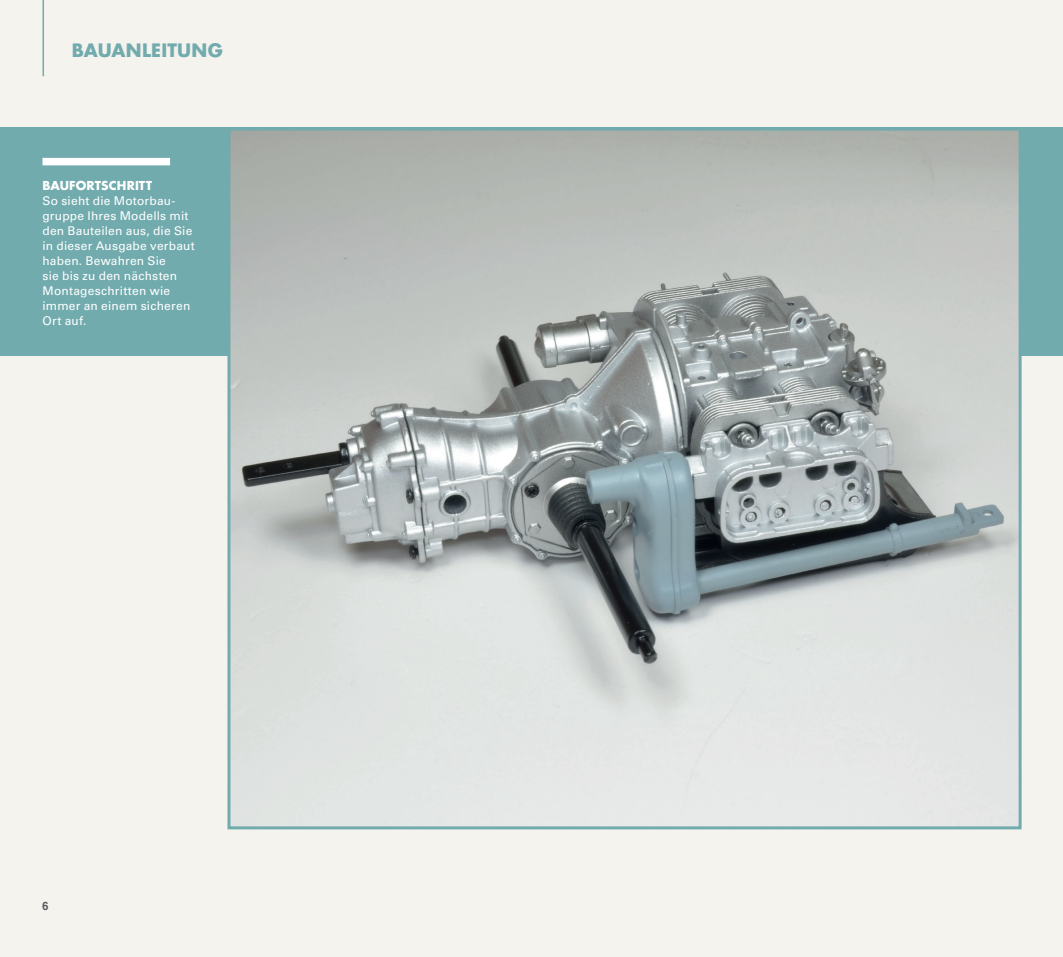
<style>
.page{position:relative;width:1063px;height:957px;background:#f4f3ed}
.page>*{position:absolute;margin:0;border:0;box-sizing:border-box;transform-origin:0 0}
.t1{font:700 18px "Futura Std";letter-spacing:.015em;color:#72abae}
.MONTAGGIO_FINALE_TES{font:12px/15px "Univers LT Std";letter-spacing:.015em;color:#fff}
.MONTAGGIO_FINALE_TIT{font:700 12px "Futura Std";letter-spacing:.01em;color:#fff}
.t2{font:12px "Coolvetica Rg";color:#57585a}
</style>
<div class="page">
<div style="left:0;top:128px;width:1063px;height:228px;background:#72abae"></div>
<img style="left:231px;top:132px;width:787px;height:693px">
<div style="left:227px;top:128px;width:795px;height:701px;border:3px solid #72abae"></div>
<div style="left:43px;top:158px;width:127px;height:7px;background:#fff"></div>
<hr style="left:43px;top:0;width:1px;height:76px;background:#72abae">
<h1 class="t1" style="left:72px;top:39px;width:153px">BAUANLEITUNG</h1>
<p class="MONTAGGIO_FINALE_TIT" style="left:43px;top:177px;width:111px">BAUFORTSCHRITT</p>
<p class="MONTAGGIO_FINALE_TES" style="left:43px;top:193px;width:154px">So sieht die Motorbau&shy;gruppe Ihres Modells mit den Bauteilen aus, die Sie in dieser Ausgabe verbaut haben. Bewahren Sie<br>sie bis zu den nächsten<br>Montageschritten wie immer an einem sicheren<br>Ort auf.</p>
<p class="t2" style="left:43px;top:898px;width:7px">6</p>
</div>
